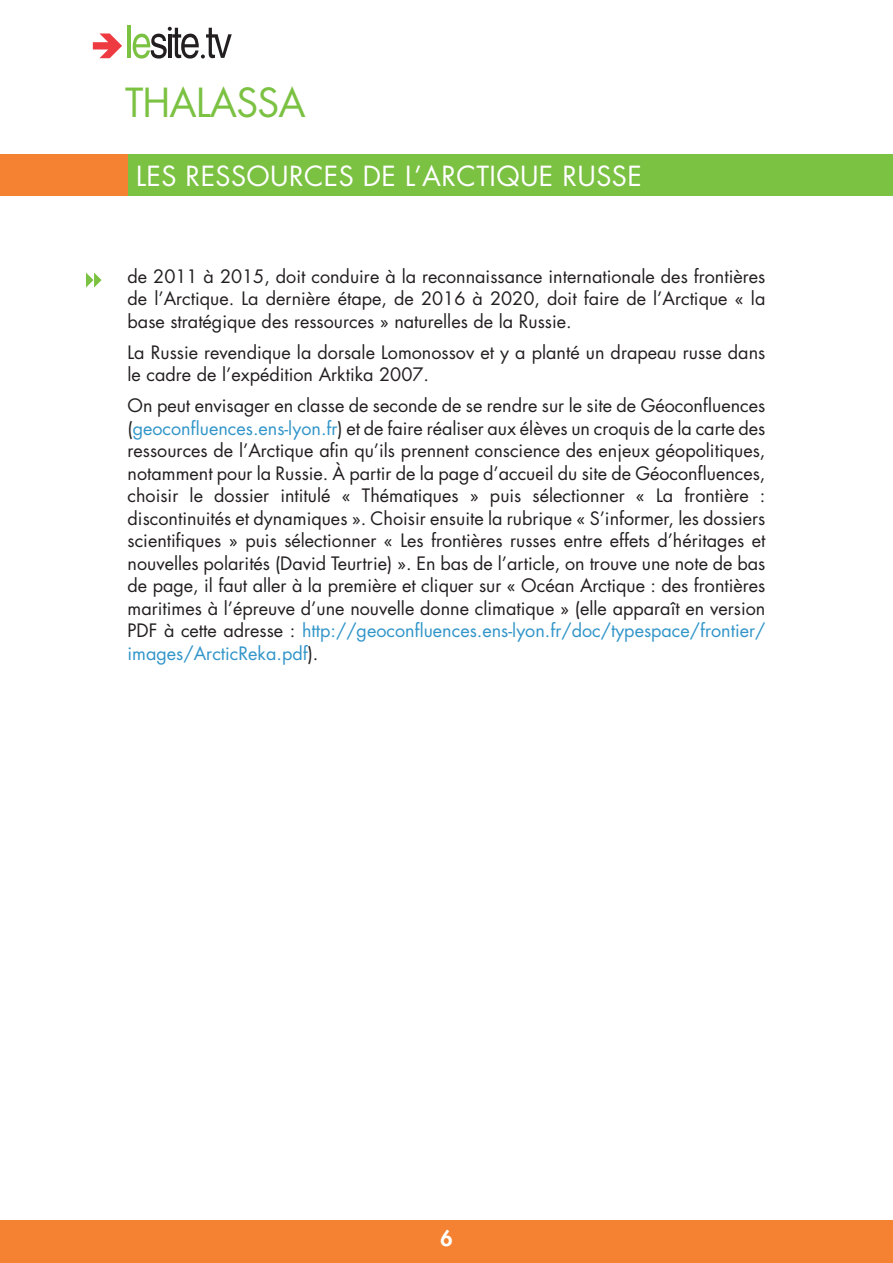
<style>
.page{position:relative;width:893px;height:1263px;background:#fff}
.page>*{position:absolute;margin:0;border:0;box-sizing:border-box;transform-origin:0 0}
.t1{font:39px "Futura Std";letter-spacing:-.02em;color:#7bc142}
.t2{font:27px "Futura Std";letter-spacing:.015em;color:#fff}
.t3{font:800 21px "Futura Std";color:#fff}
.t4{font:18px/22.5px "Futura Std";color:#231f20;text-align:justify}
.s1{color:#3195c9}
</style>
<div class="page">
<div style="left:0;top:1220px;width:893px;height:43px;background:#f48232"></div>
<div style="left:128px;top:153px;width:765px;height:43px;background:#7bc142"></div>
<div style="left:0;top:153px;width:128px;height:43px;background:#f48232"></div>
<svg style="left:93px;top:33px;width:29px;height:25px"></svg>
<hr style="left:128px;top:26px;width:3px;height:32px;background:#7bc142">
<svg style="left:133px;top:27px;width:99px;height:32px"></svg>
<svg style="left:86px;top:273px;width:16px;height:15px"></svg>
<h1 class="t1" style="left:125px;top:78px;width:177px">Thalassa</h1>
<h2 class="t2" style="left:136px;top:159px;width:507px">Les ressources de l’Arctique russe</h2>
<p class="t4" style="left:128px;top:265px;width:639px">de 2011 à 2015, doit conduire à la reconnaissance internationale des frontières de l’Arctique. La dernière étape, de 2016 à 2020, doit faire de l’Arctique « la base stratégique des ressources » naturelles de la Russie.</p>
<p class="t4" style="left:128px;top:341px;width:639px">La Russie revendique la dorsale Lomonossov et y a planté un drapeau russe dans le cadre de l’expédition Arktika 2007.</p>
<p class="t4" style="left:128px;top:395px;width:639px">On peut envisager en classe de seconde de se rendre sur le site de Géoconfluences (<span class="s1">geoconfluences.ens-lyon.fr</span>) et de faire réaliser aux élèves un croquis de la carte des ressources de l’Arctique afin qu’ils prennent conscience des enjeux géopolitiques, notamment pour la Russie. À partir de la page d’accueil du site de Géoconfluences, choisir le dossier intitulé « Thématiques » puis sélectionner « La frontière : discontinuités et dynamiques ». Choisir ensuite la rubrique « S’informer, les dossiers scientifiques » puis sélectionner « Les frontières russes entre effets d’héritages et nouvelles polarités (David Teurtrie) ». En bas de l’article, on trouve une note de bas de page, il faut aller à la première et cliquer sur « Océan Arctique : des frontières maritimes à l’épreuve d’une nouvelle donne climatique » (elle apparaît en version PDF à cette adresse : <span class="s1">http://geoconfluences.ens-lyon.fr/doc/typespace/frontier/ images/ArcticReka.pdf</span>).</p>
<p class="t3" style="left:440px;top:1225px;width:14px">6</p>
</div>
